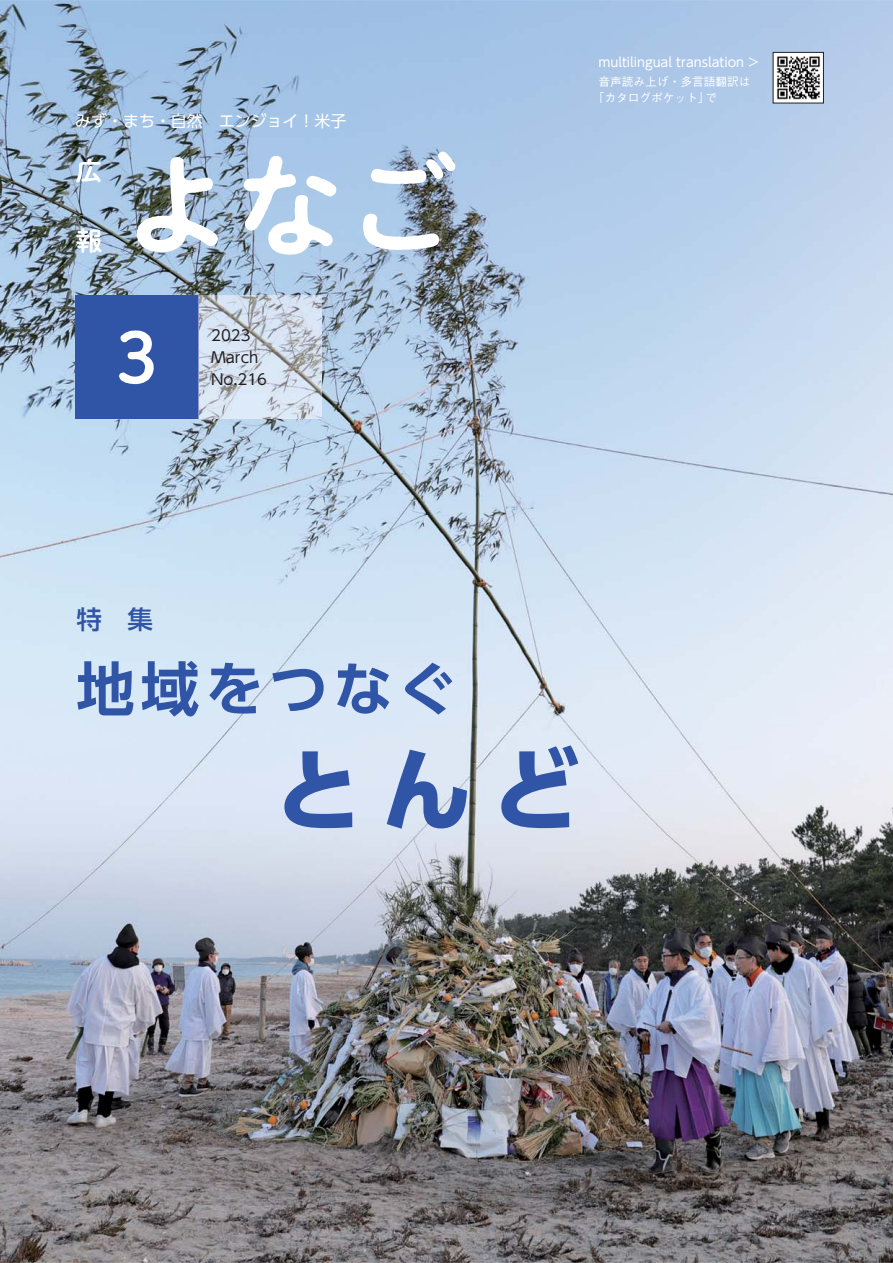
<style>
.page{position:relative;width:893px;height:1263px;background:#fff}
.page>*{position:absolute;margin:0;border:0;box-sizing:border-box;transform-origin:0 0}
.t1{font:90.3px "UD Shin Go Pro Bold 90 msp RKSJ H";color:#3055a6}
.t2{font:69.15px "P Shuei NM Go Std N B 90 msp RKSJ H";color:#fff}
.t3{font:58.5px "UD Shin Go Pro De Bold 90 msp RKSJ H";letter-spacing:.1em;color:#3055a6}
.t4{font:25.5px "UD Shin Go Pro Medium 90 msp RKSJ H";color:#3055a6}
.t5{font:15.9px "UD Shin Go Pro Regular 90 msp RKSJ H";color:#fff}
.t6{font:14.85px/22.4px "UD Shin Go Pro Regular 90 msp RKSJ H";color:#231f20}
.t7{font:12.75px "UD Shin Go Pro Regular 90 msp RKSJ H";color:#fff}
.t8{font:11.7px/15.9px "Gothic BBB Pro Medium 90 msp RKSJ H";color:#fff}
</style>
<div class="page">
<img style="left:0;top:0;width:893px;height:1263px">
<svg style="left:137px;top:152px;width:318px;height:103px"></svg>
<svg style="left:76px;top:159px;width:26px;height:94px"></svg>
<img style="left:775px;top:54px;width:47px;height:47px">
<div style="left:773px;top:52px;width:51px;height:51px;border:1px solid #231f20"></div>
<div style="left:75px;top:296px;width:124px;height:123px;background:#3055a6"></div>
<img style="left:199px;top:296px;width:123px;height:123px">
<hr style="left:198px;top:296px;width:1px;height:123px;background:#8f97cb">
<h3 class="t5" style="left:75px;top:115px;width:273px">みず・まち・自然　エンジョイ！米子</h3>
<h2 class="t2" style="left:102px;top:332px;width:71px">３</h2>
<p class="t6" style="left:211px;top:326px;width:57px">2023<br>March<br>No.216</p>
<p class="t7" style="left:598px;top:57px;width:162px">multilingual translation &gt;</p>
<p class="t8" style="left:593px;top:75px;width:159px;text-indent:6px">音声読み上げ・多言語翻訳は「カタログポケット」で</p>
<h3 class="t4" style="left:76px;top:610px;width:78px">特 集</h3>
<h3 class="t3" style="left:76px;top:667px;width:382px">地域をつなぐ</h3>
<h1 class="t1" style="left:273px;top:756px;width:309px">とんど</h1>
</div>
